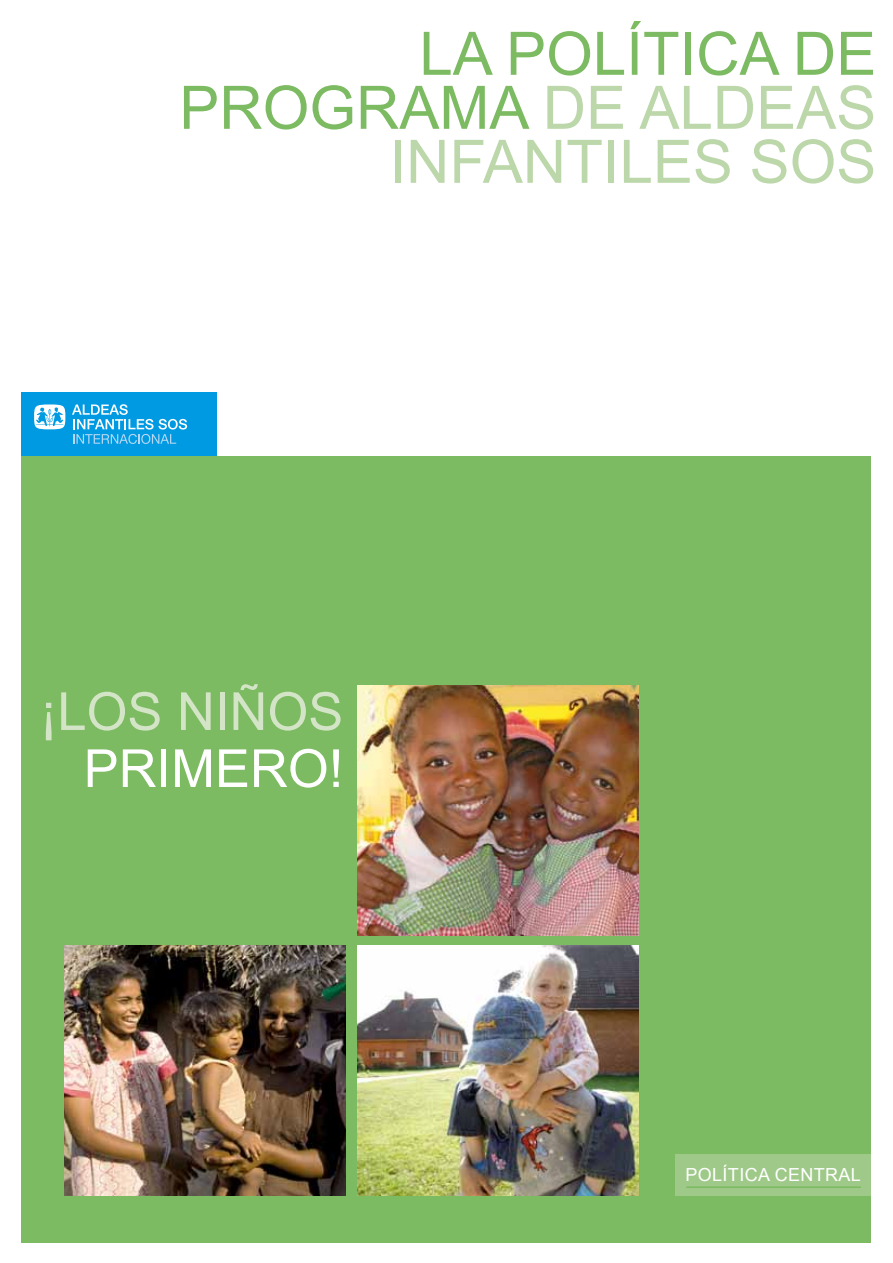
<style>
.page{position:relative;width:893px;height:1263px;background:#fff}
.page>*{position:absolute;margin:0;border:0;box-sizing:border-box;transform-origin:0 0}
.t1{font:60px "Arial";color:#7cbb62}
.t2{font:60px "Arial";color:#bcd7a9}
.t3{font:52.5px "Arial";color:#d4e4c7}
.t4{font:52.5px "Arial";color:#fff}
.t5{font:18px "Arial";letter-spacing:.02em;color:#fff}
.s1{color:#bcd7a9}
</style>
<div class="page">
<div style="left:21px;top:392px;width:196px;height:64px;background:#009ae3"></div>
<svg style="left:34px;top:404px;width:31px;height:25px"></svg>
<svg style="left:72px;top:404px;width:115px;height:40px"></svg>
<div style="left:21px;top:456px;width:850px;height:786px;background:#7cbb62"></div>
<div style="left:675px;top:1154px;width:196px;height:42px;background:#9fc989"></div>
<hr style="left:686px;top:1186px;width:175px;height:2px;background:#7cbb62">
<img style="left:64px;top:946px;width:281px;height:250px">
<img style="left:357px;top:686px;width:281px;height:249px">
<img style="left:357px;top:946px;width:281px;height:250px">
<p class="t1" style="left:419px;top:14px;width:458px">LA POLÍTICA DE</p>
<p class="t1" style="left:179px;top:68px;width:698px">PROGRAMA <span class="s1">DE ALDEAS</span></p>
<p class="t2" style="left:389px;top:122px;width:402px">I NFANTILES SOS</p>
<p class="t3" style="left:40px;top:677px;width:305px">¡LOS NIÑOS</p>
<p class="t4" style="left:84px;top:734px;width:261px">PRIMERO!</p>
<p class="t5" style="left:685px;top:1162px;width:171px">POLÍTICA CENTRAL</p>
</div>
